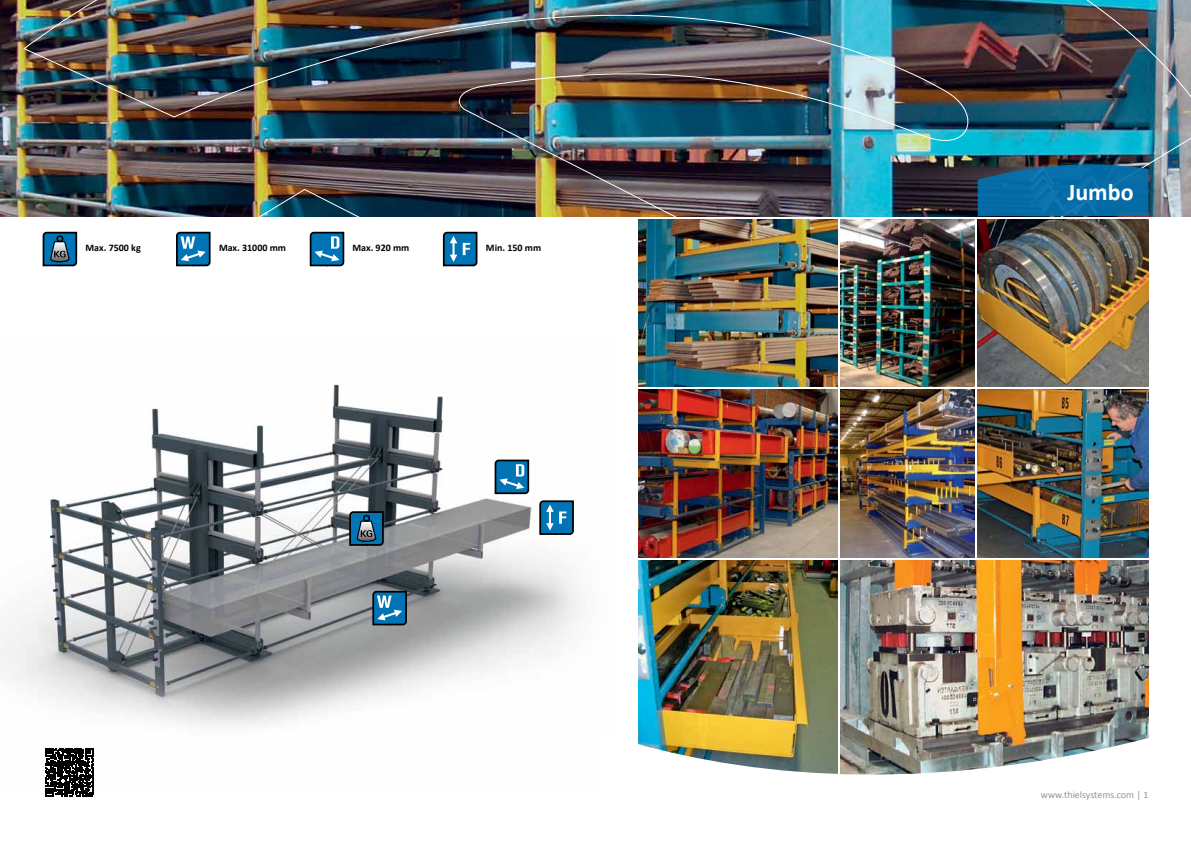
<style>
.page{position:relative;width:1191px;height:842px;background:#fff}
.page>*{position:absolute;margin:0;border:0;box-sizing:border-box;transform-origin:0 0}
.t1{font:700 24px "Calibri";color:#fff}
.t2{font:700 10px "Calibri";color:#000}
.t3{font:10px "Calibri";color:#939598}
</style>
<div class="page">
<img style="left:0;top:384px;width:582px;height:342px">
<img style="left:23px;top:0;width:1168px;height:216px">
<svg style="left:348px;top:510px;width:37px;height:37px"></svg>
<svg style="left:494px;top:459px;width:36px;height:36px"></svg>
<svg style="left:371px;top:590px;width:37px;height:36px"></svg>
<svg style="left:538px;top:499px;width:37px;height:37px"></svg>
<svg style="left:442px;top:231px;width:36px;height:36px"></svg>
<svg style="left:309px;top:231px;width:36px;height:36px"></svg>
<svg style="left:176px;top:231px;width:35px;height:36px"></svg>
<svg style="left:42px;top:231px;width:36px;height:36px"></svg>
<img style="left:638px;top:219px;width:199px;height:167px">
<img style="left:978px;top:219px;width:170px;height:167px">
<img style="left:638px;top:389px;width:199px;height:168px">
<img style="left:840px;top:219px;width:135px;height:167px">
<img style="left:840px;top:389px;width:135px;height:168px">
<img style="left:978px;top:389px;width:170px;height:168px">
<img style="left:638px;top:560px;width:199px;height:164px">
<img style="left:840px;top:560px;width:308px;height:164px">
<img style="left:638px;top:724px;width:511px;height:51px">
<img style="left:0;top:163px;width:1166px;height:53px">
<svg style="left:45px;top:748px;width:49px;height:49px"></svg>
<p class="t2" style="left:86px;top:242px;width:57px">Max. 7500 kg</p>
<p class="t2" style="left:219px;top:242px;width:68px">Max. 31000 mm</p>
<p class="t2" style="left:352px;top:242px;width:58px">Max. 920 mm</p>
<p class="t2" style="left:486px;top:242px;width:57px">Min. 150 mm</p>
<h1 class="t1" style="left:1067px;top:177px;width:68px">Jumbo</h1>
<p class="t3" style="left:1040px;top:788px;width:109px">www.thielsystems.com | 1</p>
</div>
